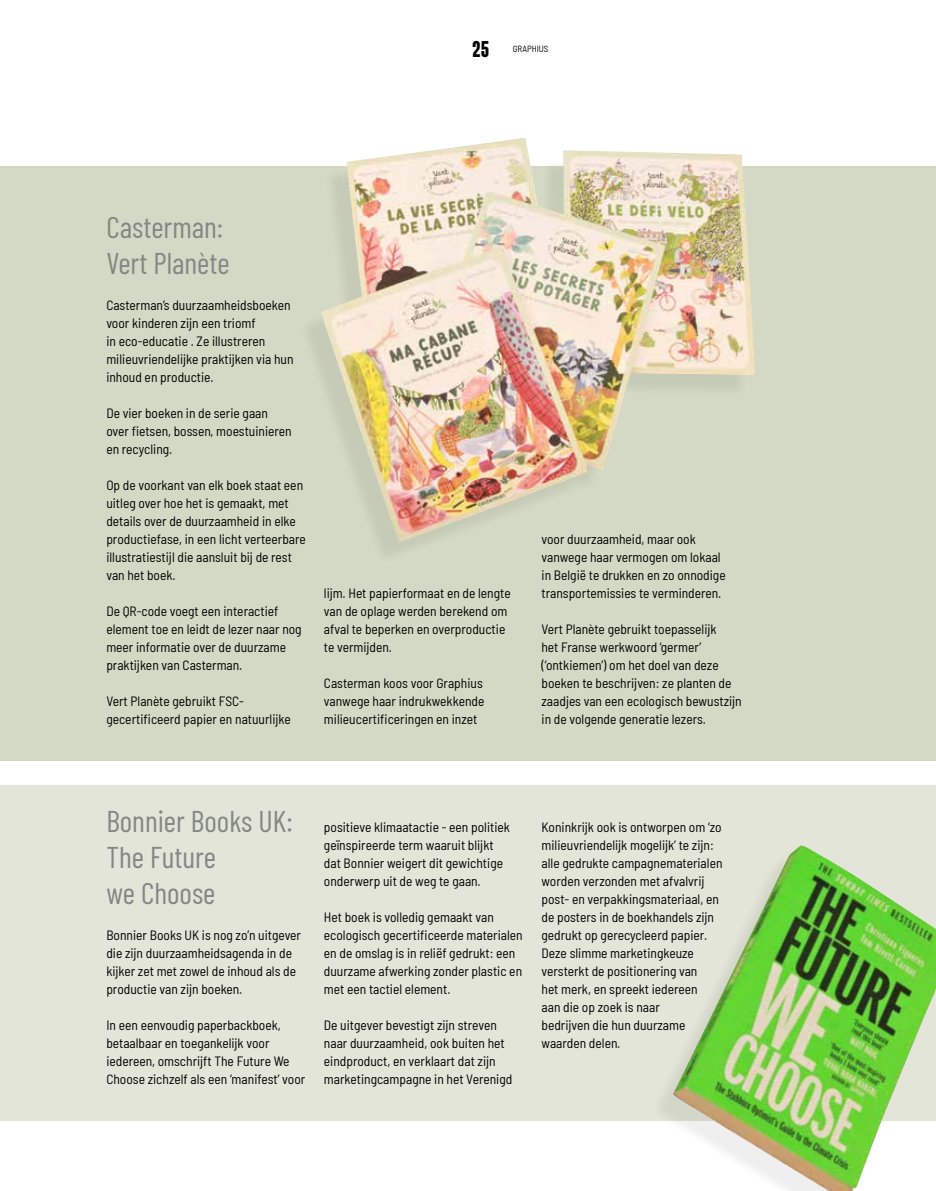
<style>
.page{position:relative;width:936px;height:1191px;background:#fff}
.page>*{position:absolute;margin:0;border:0;box-sizing:border-box;transform-origin:0 0}
.t1{font:30px/36px "Barlow Condensed";color:#858686}
.t2{font:21px "Tabloid Press JNL";color:#000}
.t3{font:semi-condensed 13.5px/18px "Barlow";color:#000}
.t4{font:semi-condensed 9px "Barlow";color:#000}
</style>
<div class="page">
<div style="left:0;top:166px;width:935px;height:594px;background:#d4d9c5"></div>
<div style="left:0;top:784px;width:935px;height:336px;background:#e2e5d7"></div>
<div style="left:650px;top:852px;width:285px;height:339px;background:#000;opacity:.07"></div>
<img style="left:673px;top:845px;width:262px;height:346px">
<div style="left:299px;top:145px;width:448px;height:420px;background:#d4d9c5"></div>
<img style="left:321px;top:138px;width:433px;height:404px">
<h2 class="t2" style="left:472px;top:37px;width:19px">25</h2>
<p class="t4" style="left:512px;top:42px;width:37px">GRAPHIUS</p>
<h1 class="t1" style="left:106px;top:207px;width:125px">Casterman:<br>Vert Planète</h1>
<p class="t3" style="left:106px;top:295px;width:189px">Casterman’s duurzaamheidsboeken voor kinderen zijn een triomf<br>in eco-educatie . Ze illustreren milieuvriendelijke praktijken via hun inhoud en productie.</p>
<p class="t3" style="left:106px;top:403px;width:187px">De vier boeken in de serie gaan over fietsen, bossen, moestuinieren en recycling.</p>
<p class="t3" style="left:106px;top:475px;width:201px">Op de voorkant van elk boek staat een uitleg over hoe het is gemaakt, met details over de duurzaamheid in elke productiefase, in een licht verteerbare illustratiestijl die aansluit bij de rest van het boek.</p>
<p class="t3" style="left:106px;top:601px;width:197px">De QR-code voegt een interactief element toe en leidt de lezer naar nog meer informatie over de duurzame praktijken van Casterman.</p>
<p class="t3" style="left:106px;top:691px;width:186px">Vert Planète gebruikt FSC&shy;gecertificeerd papier en natuurlijke</p>
<p class="t3" style="left:324px;top:583px;width:188px">lijm. Het papierformaat en de lengte van de oplage werden berekend om afval te beperken en overproductie te vermijden.</p>
<p class="t3" style="left:324px;top:673px;width:162px;text-align:justify">Casterman koos voor Graphius vanwege haar indrukwekkende milieucertificeringen en inzet</p>
<p class="t3" style="left:541px;top:529px;width:186px">voor duurzaamheid, maar ook vanwege haar vermogen om lokaal in België te drukken en zo onnodige transportemissies te verminderen.</p>
<p class="t3" style="left:541px;top:619px;width:202px">Vert Planète gebruikt toepasselijk<br>het Franse werkwoord ‘germer’ (‘ontkiemen’) om het doel van deze boeken te beschrijven: ze planten de zaadjes van een ecologisch bewustzijn in de volgende generatie lezers.</p>
<h1 class="t1" style="left:106px;top:801px;width:188px">Bonnier Books UK:<br>The Future<br>we Choose</h1>
<p class="t3" style="left:106px;top:925px;width:196px">Bonnier Books UK is nog zo’n uitgever die zijn duurzaamheidsagenda in de kijker zet met zowel de inhoud als de productie van zijn boeken.</p>
<p class="t3" style="left:106px;top:1015px;width:200px">In een eenvoudig paperbackboek, betaalbaar en toegankelijk voor iedereen, omschrijft The Future We Choose zichzelf als een ‘manifest’ voor</p>
<p class="t3" style="left:324px;top:817px;width:187px">positieve klimaatactie - een politiek geïnspireerde term waaruit blijkt dat Bonnier weigert dit gewichtige onderwerp uit de weg te gaan.</p>
<p class="t3" style="left:324px;top:907px;width:200px">Het boek is volledig gemaakt van ecologisch gecertificeerde materialen en de omslag is in reliëf gedrukt: een duurzame afwerking zonder plastic en met een tactiel element.</p>
<p class="t3" style="left:324px;top:1015px;width:190px">De uitgever bevestigt zijn streven naar duurzaamheid, ook buiten het eindproduct, en verklaart dat zijn marketingcampagne in het Verenigd</p>
<p class="t3" style="left:541px;top:817px;width:182px">Koninkrijk ook is ontworpen om ‘zo milieuvriendelijk mogelijk’ te zijn: alle gedrukte campagnematerialen worden verzonden met afvalvrij post- en verpakkingsmateriaal, en de posters in de boekhandels zijn gedrukt op gerecycleerd papier.<br>Deze slimme marketingkeuze versterkt de positionering van<br>het merk, en spreekt iedereen<br>aan die op zoek is naar<br>bedrijven die hun duurzame waarden delen.</p>
</div>
